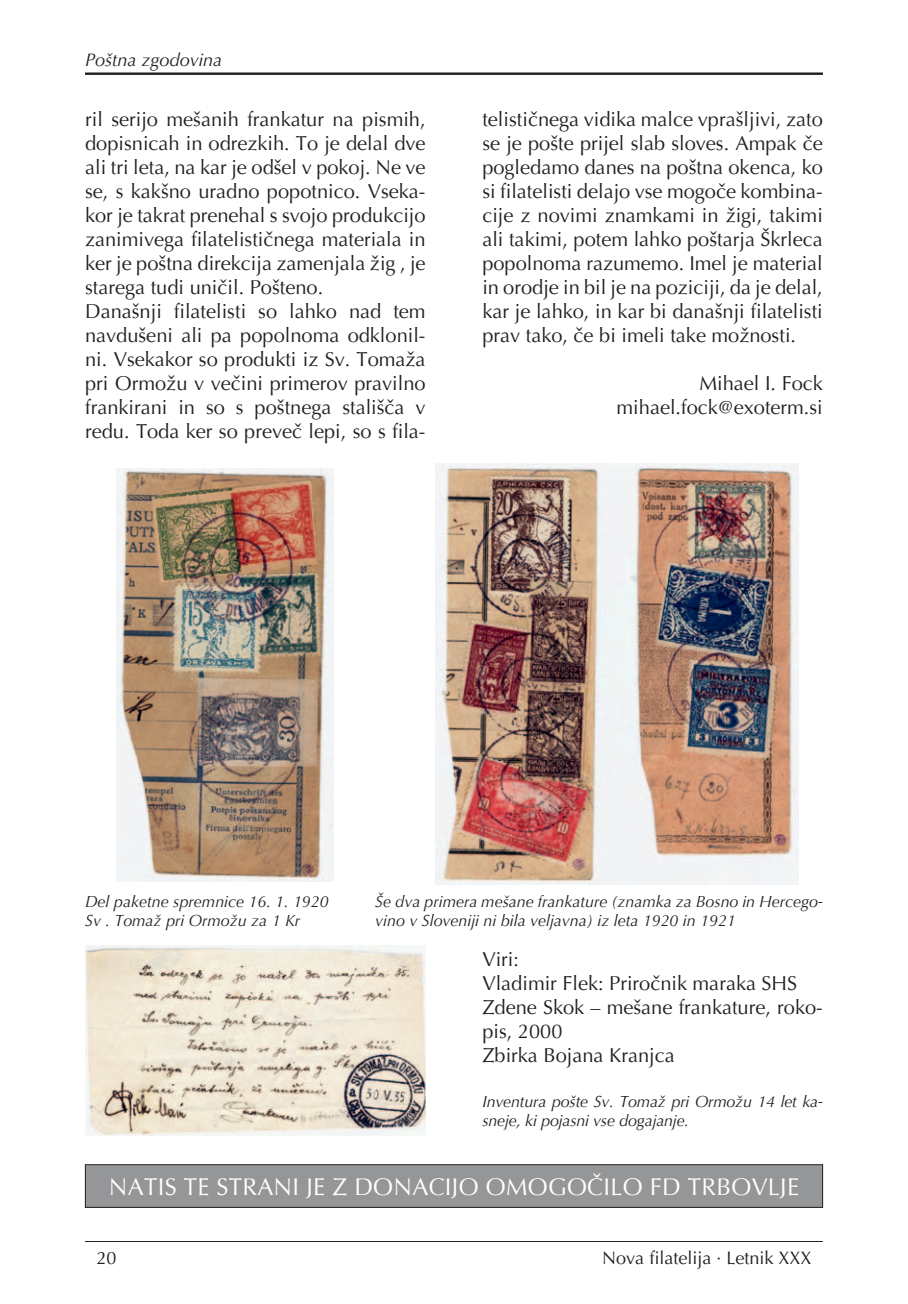
<style>
.page{position:relative;width:908px;height:1304px;background:#fff}
.page>*{position:absolute;margin:0;border:0;box-sizing:border-box;transform-origin:0 0}
.t1{font:24px "Optima";letter-spacing:.01em;color:#fff}
.t2{font:20px/24px "Optima";color:#231f20}
.t3{font:18px "Optima";color:#231f20}
.t4{font:italic 18px "Optima";color:#231f20}
.t5{font:italic 16px/19.2px "Optima";color:#231f20}
</style>
<div class="page">
<hr style="left:85px;top:1241px;width:737px;height:1px;background:#231f20">
<hr style="left:85px;top:73px;width:737px;height:2px;background:#231f20">
<img style="left:116px;top:468px;width:217px;height:413px">
<img style="left:435px;top:463px;width:363px;height:421px">
<img style="left:85px;top:946px;width:340px;height:189px">
<div style="left:85px;top:1165px;width:737px;height:42px;background:#949698"></div>
<div style="left:85px;top:1164px;width:737px;height:44px;border:1px solid #231f20"></div>
<p class="t4" style="left:85px;top:48px;width:139px">Poštna zgodovina</p>
<p class="t2" style="left:85px;top:108px;width:342px">ril serijo mešanih frankatur na pismih, dopisnicah in odrezkih. To je delal dve ali tri leta, na kar je odšel v pokoj. Ne ve se, s kakšno uradno popotnico. Vseka&shy;kor je takrat prenehal s svojo produkcijo zanimivega filatelističnega materiala in ker je poštna direkcija zamenjala žig , je starega tudi uničil. Pošteno.<br>Današnji filatelisti so lahko nad tem navdušeni ali pa popolnoma odklonil&shy;ni. Vsekakor so produkti iz Sv. Tomaža pri Ormožu v večini primerov pravilno frankirani in so s poštnega stališča v redu. Toda ker so preveč lepi, so s fila-</p>
<p class="t2" style="left:482px;top:108px;width:342px;text-align:justify">telističnega vidika malce vprašljivi, zato se je pošte prijel slab sloves. Ampak če pogledamo danes na poštna okenca, ko si filatelisti delajo vse mogoče kombina&shy;cije z novimi znamkami in žigi, takimi ali takimi, potem lahko poštarja Škrleca popolnoma razumemo. Imel je material in orodje in bil je na poziciji, da je delal, kar je lahko, in kar bi današnji filatelisti prav tako, če bi imeli take možnosti.</p>
<p class="t2" style="left:616px;top:372px;width:208px;text-align:right">Mihael I. Fock mihael.fock@exoterm.si</p>
<p class="t5" style="left:85px;top:892px;width:245px">Del paketne spremnice 16. 1. 1920<br>Sv . Tomaž pri Ormožu za 1 Kr</p>
<p class="t5" style="left:375px;top:892px;width:449px">Še dva primera mešane frankature (znamka za Bosno in Hercego&shy;vino v Sloveniji ni bila veljavna) iz leta 1920 in 1921</p>
<p class="t2" style="left:482px;top:948px;width:342px">Viri:<br>Vladimir Flek: Priročnik maraka SHS<br>Zdene Skok – mešane frankature, roko&shy;pis, 2000<br>Zbirka Bojana Kranjca</p>
<p class="t5" style="left:482px;top:1091px;width:342px">Inventura pošte Sv. Tomaž pri Ormožu 14 let ka&shy;sneje, ki pojasni vse dogajanje.</p>
<p class="t1" style="left:109px;top:1172px;width:691px">NATIS TE STRANI JE Z DONACIJO OMOGOČILO FD TRBOVLJE</p>
<p class="t3" style="left:96px;top:1247px;width:22px">20</p>
<p class="t3" style="left:602px;top:1247px;width:211px">Nova filatelija · Letnik XXX</p>
</div>
